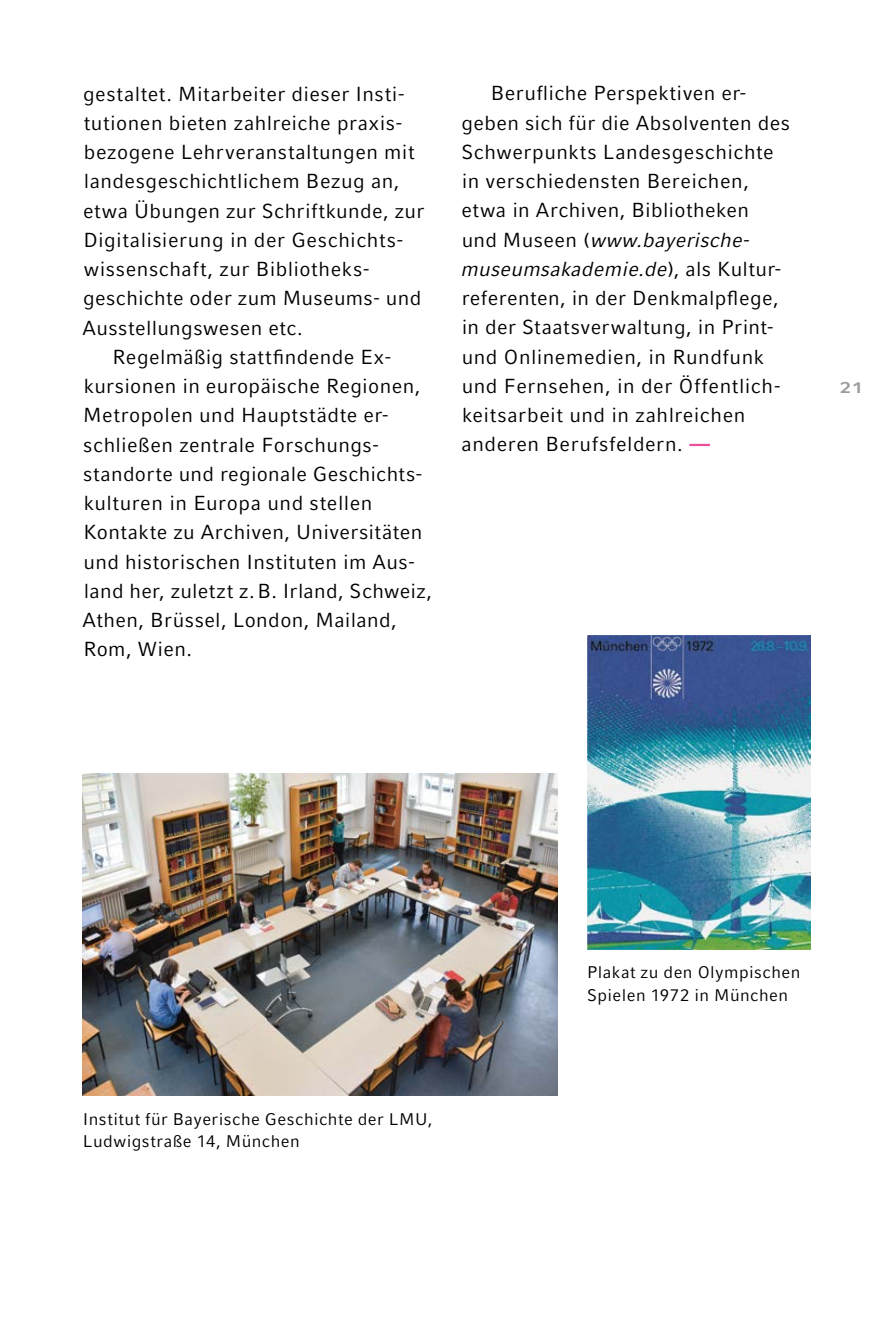
<style>
.page{position:relative;width:893px;height:1340px;background:#fff}
.page>*{position:absolute;margin:0;border:0;box-sizing:border-box;transform-origin:0 0}
.t1{font:20.25px/29.2px "LMU Compatil Fact";letter-spacing:.02em;color:#000}
.t2{font:20.25px "LMU Compatil Fact SC Bold";color:#9c9d9d}
.t3{font:16.88px/22.5px "LMU Compatil Fact";letter-spacing:.03em;color:#000}
.s1{font-style:italic}
</style>
<div class="page">
<hr style="left:689px;top:444px;width:21px;height:2px;background:#ea5097">
<img style="left:587px;top:635px;width:223px;height:314px">
<img style="left:83px;top:773px;width:475px;height:322px">
<p class="t1" style="left:83px;top:79px;width:323px">gestaltet. Mitarbeiter dieser Insti-</p>
<p class="t1" style="left:84px;top:108px;width:320px">tutionen bieten zahlreiche praxis-</p>
<p class="t1" style="left:84px;top:137px;width:332px">bezogene Lehrveranstaltungen mit</p>
<p class="t1" style="left:84px;top:166px;width:317px">landesgeschichtlichem Bezug an,</p>
<p class="t1" style="left:83px;top:196px;width:343px">etwa Übungen zur Schriftkunde, zur</p>
<p class="t1" style="left:83px;top:225px;width:322px">Digitalisierung in der Geschichts-</p>
<p class="t1" style="left:84px;top:254px;width:287px">wissenschaft, zur Bibliotheks-</p>
<p class="t1" style="left:83px;top:283px;width:340px">geschichte oder zum Museums- und</p>
<p class="t1" style="left:82px;top:313px;width:222px">Ausstellungswesen etc.</p>
<p class="t1" style="left:113px;top:342px;width:280px">Regelmäßig stattfindende Ex-</p>
<p class="t1" style="left:84px;top:371px;width:338px">kursionen in europäische Regionen,</p>
<p class="t1" style="left:83px;top:400px;width:307px">Metropolen und Hauptstädte er-</p>
<p class="t1" style="left:83px;top:430px;width:297px">schließen zentrale Forschungs-</p>
<p class="t1" style="left:83px;top:459px;width:341px">standorte und regionale Geschichts-</p>
<p class="t1" style="left:84px;top:488px;width:290px">kulturen in Europa und stellen</p>
<p class="t1" style="left:83px;top:517px;width:340px">Kontakte zu Archiven, Universitäten</p>
<p class="t1" style="left:84px;top:547px;width:333px">und historischen Instituten im Aus-</p>
<p class="t1" style="left:84px;top:576px;width:350px">land her, zuletzt z.B. Irland, Schweiz,</p>
<p class="t1" style="left:82px;top:605px;width:316px">Athen, Brüssel, London, Mailand,</p>
<p class="t1" style="left:83px;top:634px;width:110px">Rom, Wien.</p>
<p class="t1" style="left:460px;top:79px;width:331px;text-indent:30px">Berufliche Perspektiven er&shy;geben sich für die Absolventen des<br>Schwerpunkts Landesgeschichte in verschiedensten Bereichen, etwa in Archiven, Bibliotheken<br>und Museen (<span class="s1">www.bayerische&shy;museumsakademie.de</span>), als Kultur&shy;referenten, in der Denkmalpflege, in der Staatsverwaltung, in Print&shy;und Onlinemedien, in Rundfunk und Fernsehen, in der Öffentlich&shy;keitsarbeit und in zahlreichen anderen Berufsfeldern.</p>
<p class="t2" style="left:840px;top:374px;width:25px">21</p>
<p class="t3" style="left:83px;top:1107px;width:351px">Institut für Bayerische Geschichte der LMU,<br>Ludwigstraße 14, München</p>
<p class="t3" style="left:587px;top:961px;width:215px">Plakat zu den Olympischen<br>Spielen 1972 in München</p>
</div>
